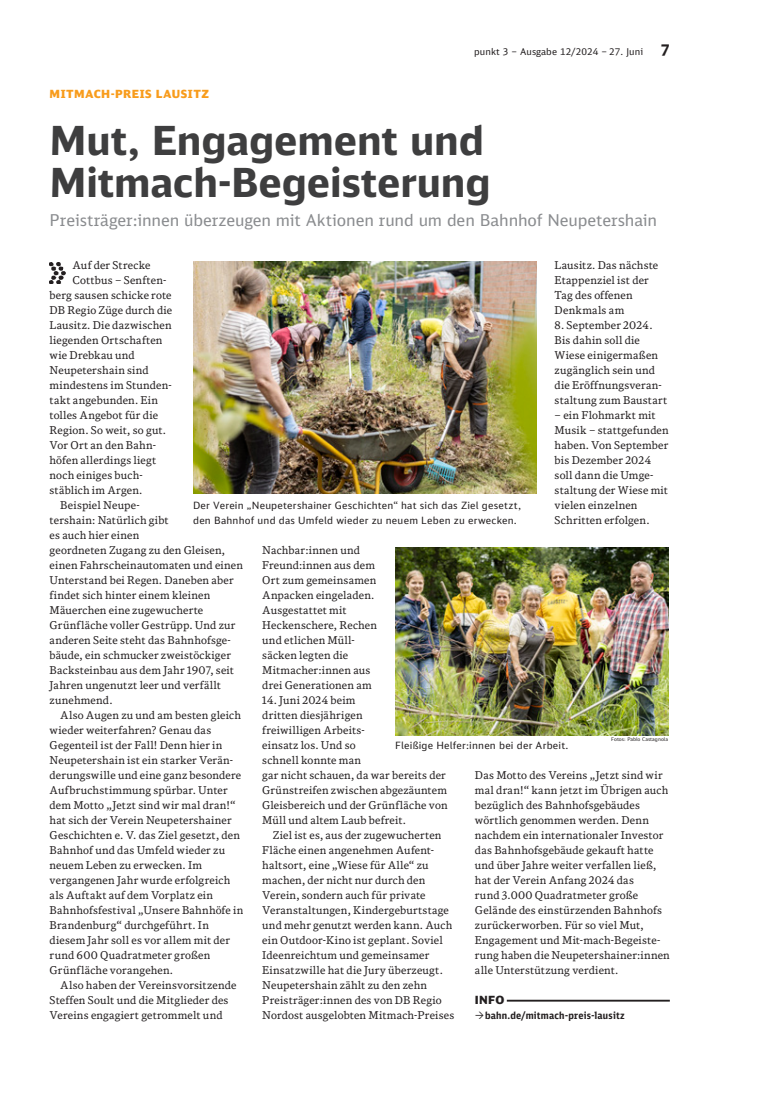
<style>
.page{position:relative;width:762px;height:1117px;background:#fff}
.page>*{position:absolute;margin:0;border:0;box-sizing:border-box;transform-origin:0 0}
.t1{font:700 40px/42.5px "DB Sans Alternate";letter-spacing:-.005em;color:#3e3e3f}
.t2{font:16.25px "DB Sans";letter-spacing:-.005em;color:#8a8c8f}
.t3{font:900 11.25px "DB Sans";letter-spacing:.045em;color:#f89c1c}
.t4{font:900 11.25px "DB Sans Alternate";color:#231f20}
.t5{font:10.75px/15px "DB News";letter-spacing:.02em;color:#231f20}
.t6{font:10px/15px "DB Sans Alternate";letter-spacing:.02em;color:#231f20}
.t7{font:700 10px "DB Sans Cond";letter-spacing:.025em;color:#231f20}
.t8{font:9.38px "DB Sans";letter-spacing:.01em;color:#231f20}
.t9{font:5px "DB Sans Alternate";letter-spacing:.01em;color:#231f20}
.s1{font-weight:700;font-size:15px}
</style>
<div class="page">
<hr style="left:507px;top:999px;width:163px;height:2px;background:#231f20">
<img style="left:50px;top:262px;width:15px;height:22px">
<img style="left:193px;top:261px;width:344px;height:233px">
<img style="left:395px;top:548px;width:273px;height:187px">
<p class="t8" style="left:474px;top:46px;width:197px">punkt 3 – Ausgabe 12/2024 – 27. Juni <span class="s1">7</span></p>
<p class="t3" style="left:50px;top:86px;width:161px">MITMACH-PREIS LAUSITZ</p>
<h1 class="t1" style="left:50px;top:118px;width:442px">Mut, Engagement und<br>Mitmach-Begeisterung</h1>
<h2 class="t2" style="left:50px;top:210px;width:609px">Preisträger:innen überzeugen mit Aktionen rund um den Bahnhof Neupetershain</h2>
<p class="t5" style="left:72px;top:257px;width:80px">Auf der Strecke</p>
<p class="t5" style="left:72px;top:272px;width:95px">Cottbus – Senften-</p>
<p class="t5" style="left:50px;top:287px;width:123px">berg sausen schicke rote</p>
<p class="t5" style="left:50px;top:302px;width:124px">DB Regio Züge durch die</p>
<p class="t5" style="left:50px;top:317px;width:124px">Lausitz. Die dazwischen</p>
<p class="t5" style="left:50px;top:332px;width:114px">liegenden Ortschaften</p>
<p class="t5" style="left:50px;top:347px;width:87px">wie Drebkau und</p>
<p class="t5" style="left:50px;top:362px;width:101px">Neupetershain sind</p>
<p class="t5" style="left:50px;top:377px;width:124px">mindestens im Stunden-</p>
<p class="t5" style="left:50px;top:392px;width:110px">takt angebunden. Ein</p>
<p class="t5" style="left:50px;top:407px;width:110px">tolles Angebot für die</p>
<p class="t5" style="left:50px;top:422px;width:118px">Region. So weit, so gut.</p>
<p class="t5" style="left:50px;top:437px;width:108px">Vor Ort an den Bahn-</p>
<p class="t5" style="left:50px;top:452px;width:108px">höfen allerdings liegt</p>
<p class="t5" style="left:50px;top:467px;width:94px">noch einiges buch-</p>
<p class="t5" style="left:50px;top:482px;width:94px">stäblich im Argen.</p>
<p class="t5" style="left:60px;top:497px;width:81px">Beispiel Neupe-</p>
<p class="t5" style="left:50px;top:512px;width:121px">tershain: Natürlich gibt</p>
<p class="t5" style="left:50px;top:527px;width:91px">es auch hier einen</p>
<p class="t5" style="left:50px;top:542px;width:177px">geordneten Zugang zu den Gleisen,</p>
<p class="t5" style="left:50px;top:557px;width:195px">einen Fahrscheinautomaten und einen</p>
<p class="t5" style="left:50px;top:572px;width:186px">Unterstand bei Regen. Daneben aber</p>
<p class="t5" style="left:50px;top:587px;width:162px">findet sich hinter einem kleinen</p>
<p class="t5" style="left:50px;top:602px;width:155px">Mäuerchen eine zugewucherte</p>
<p class="t5" style="left:50px;top:617px;width:187px">Grünfläche voller Gestrüpp. Und zur</p>
<p class="t5" style="left:50px;top:632px;width:183px">anderen Seite steht das Bahnhofsge-</p>
<p class="t5" style="left:50px;top:647px;width:183px">bäude, ein schmucker zweistöckiger</p>
<p class="t5" style="left:50px;top:662px;width:186px">Backsteinbau aus dem Jahr 1907, seit</p>
<p class="t5" style="left:50px;top:677px;width:173px">Jahren ungenutzt leer und verfällt</p>
<p class="t5" style="left:50px;top:692px;width:64px">zunehmend.</p>
<p class="t5" style="left:60px;top:707px;width:182px">Also Augen zu und am besten gleich</p>
<p class="t5" style="left:50px;top:722px;width:163px">wieder weiterfahren? Genau das</p>
<p class="t5" style="left:50px;top:737px;width:174px">Gegenteil ist der Fall! Denn hier in</p>
<p class="t5" style="left:50px;top:752px;width:185px">Neupetershain ist ein starker Verän-</p>
<p class="t5" style="left:50px;top:767px;width:193px">derungswille und eine ganz besondere</p>
<p class="t5" style="left:50px;top:782px;width:180px">Aufbruchstimmung spürbar. Unter</p>
<p class="t5" style="left:50px;top:797px;width:188px">dem Motto „Jetzt sind wir mal dran!“</p>
<p class="t5" style="left:50px;top:812px;width:184px">hat sich der Verein Neupetershainer</p>
<p class="t5" style="left:50px;top:827px;width:192px">Geschichten e. V. das Ziel gesetzt, den</p>
<p class="t5" style="left:50px;top:842px;width:177px">Bahnhof und das Umfeld wieder zu</p>
<p class="t5" style="left:50px;top:857px;width:154px">neuem Leben zu erwecken. Im</p>
<p class="t5" style="left:50px;top:872px;width:182px">vergangenen Jahr wurde erfolgreich</p>
<p class="t5" style="left:50px;top:887px;width:165px">als Auftakt auf dem Vorplatz ein</p>
<p class="t5" style="left:50px;top:902px;width:195px">Bahnhofsfestival „Unsere Bahnhöfe in</p>
<p class="t5" style="left:50px;top:917px;width:161px">Brandenburg“ durchgeführt. In</p>
<p class="t5" style="left:50px;top:932px;width:182px">diesem Jahr soll es vor allem mit der</p>
<p class="t5" style="left:50px;top:947px;width:162px">rund 600 Quadratmeter großen</p>
<p class="t5" style="left:50px;top:962px;width:125px">Grünfläche vorangehen.</p>
<p class="t5" style="left:60px;top:977px;width:178px">Also haben der Vereinsvorsitzende</p>
<p class="t5" style="left:50px;top:992px;width:180px">Steffen Soult und die Mitglieder des</p>
<p class="t5" style="left:50px;top:1007px;width:174px">Vereins engagiert getrommelt und</p>
<p class="t5" style="left:555px;top:257px;width:105px">Lausitz. Das nächste<br>Etappenziel ist der<br>Tag des offenen<br>Denkmals am</p>
<p class="t5" style="left:555px;top:317px;width:114px">8. September 2024.<br>Bis dahin soll die<br>Wiese einigermaßen zugänglich sein und die Eröffnungsveran&shy;staltung zum Baustart</p>
<p class="t5" style="left:555px;top:407px;width:116px">– ein Flohmarkt mit<br>Musik – stattgefunden haben. Von September bis Dezember 2024 soll dann die Umge&shy;staltung der Wiese mit vielen einzelnen<br>Schritten erfolgen.</p>
<p class="t6" style="left:193px;top:497px;width:329px">Der Verein „Neupetershainer Geschichten“ hat sich das Ziel gesetzt, den Bahnhof und das Umfeld wieder zu neuem Leben zu erwecken.</p>
<p class="t5" style="left:262px;top:542px;width:116px">Nachbar:innen und<br>Freund:innen aus dem<br>Ort zum gemeinsamen<br>Anpacken eingeladen.<br>Ausgestattet mit<br>Heckenschere, Rechen und etlichen Müll&shy;säcken legten die<br>Mitmacher:innen aus drei Generationen am</p>
<p class="t5" style="left:262px;top:692px;width:187px">14. Juni 2024 beim<br>dritten diesjährigen<br>freiwilligen Arbeits-<br>einsatz los. Und so<br>schnell konnte man<br>gar nicht schauen, da war bereits der<br>Grünstreifen zwischen abgezäuntem<br>Gleisbereich und der Grünfläche von<br>Müll und altem Laub befreit.</p>
<p class="t5" style="left:262px;top:827px;width:194px;text-indent:11px">Ziel ist es, aus der zugewucherten Fläche einen angenehmen Aufent&shy;haltsort, eine „Wiese für Alle“ zu machen, der nicht nur durch den Verein, sondern auch für private Veranstaltungen, Kindergeburtstage und mehr genutzt werden kann. Auch ein Outdoor-Kino ist geplant. Soviel Ideenreichtum und gemeinsamer Einsatzwille hat die Jury überzeugt.<br>Neupetershain zählt zu den zehn Preisträger:innen des von DB Regio Nordost ausgelobten Mitmach-Preises</p>
<p class="t9" style="left:611px;top:736px;width:58px">Fotos: Pablo Castagnola</p>
<p class="t6" style="left:395px;top:737px;width:175px">Fleißige Helfer:innen bei der Arbeit.</p>
<p class="t5" style="left:475px;top:767px;width:196px">Das Motto des Vereins „Jetzt sind wir mal dran!“ kann jetzt im Übrigen auch bezüglich des Bahnhofsgebäudes wörtlich genommen werden. Denn nachdem ein internationaler Investor das Bahnhofsgebäude gekauft hatte und über Jahre weiter verfallen ließ, hat der Verein Anfang 2024 das<br>rund 3.000 Quadratmeter große Gelände des einstürzenden Bahnhofs zurückerworben. Für so viel Mut, Engagement und Mit-mach-Begeiste&shy;rung haben die Neupetershainer:innen alle Unterstützung verdient.</p>
<p class="t4" style="left:475px;top:992px;width:31px">Info</p>
<p class="t7" style="left:485px;top:1009px;width:141px">bahn.de/mitmach-preis-lausitz</p>
</div>
